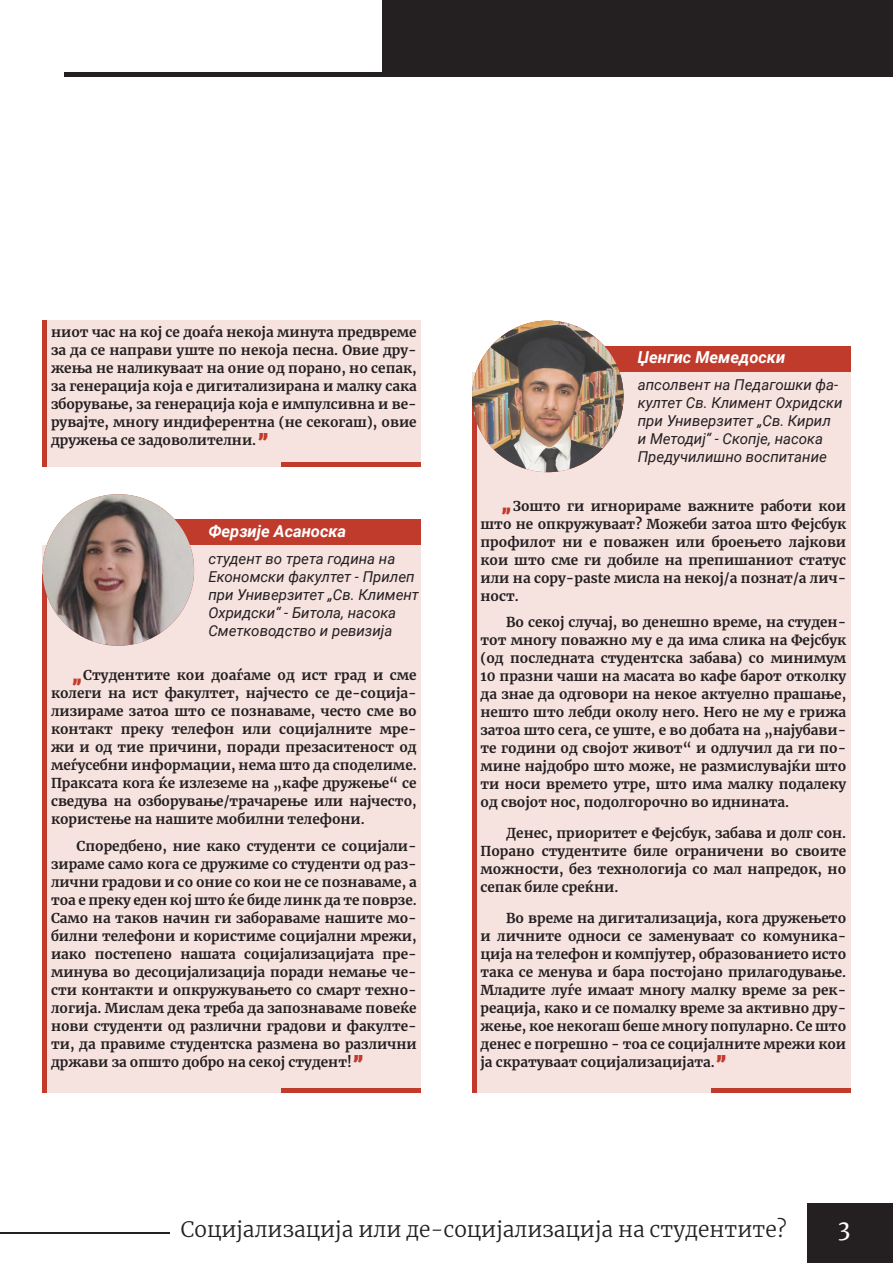
<style>
.page{position:relative;width:893px;height:1263px;background:#fff}
.page>*{position:absolute;margin:0;border:0;box-sizing:border-box;transform-origin:0 0}
.t1{font:900 24px "Roboto Slab";color:#c03b2b}
.t2{font:22.5px "Merriweather";color:#fff}
.t3{font:300 21px "Merriweather";color:#241f21}
.naslov-avtor{font:italic 700 16.5px "Roboto";color:#fff}
.naslov-avtor-2{font:italic 15px/18px "Roboto";color:#241f21}
.t4{font:700 13.5px/18px "Merriweather";color:#231f20;text-align:justify}
</style>
<div class="page">
<div style="left:64px;top:72px;width:319px;height:5px;background:#241f21"></div>
<div style="left:383px;top:0;width:510px;height:77px;background:#241f21"></div>
<div style="left:808px;top:1203px;width:85px;height:60px;background:#241f21"></div>
<hr style="left:0;top:1232px;width:780px;height:2px;background:#241f21">
<div style="left:43px;top:321px;width:378px;height:146px;background:#f6e2df"></div>
<hr style="left:43px;top:321px;width:4px;height:146px;background:#c03b2b">
<hr style="left:281px;top:463px;width:140px;height:4px;background:#c03b2b">
<div style="left:43px;top:545px;width:378px;height:548px;background:#f6e2df"></div>
<hr style="left:43px;top:574px;width:4px;height:519px;background:#c03b2b">
<hr style="left:281px;top:1089px;width:140px;height:4px;background:#c03b2b">
<div style="left:145px;top:520px;width:276px;height:25px;background:#c03b2b"></div>
<div style="left:43px;top:494px;width:151px;height:152px;background:#fff;opacity:.1"></div>
<div style="left:472px;top:373px;width:378px;height:720px;background:#f6e2df"></div>
<hr style="left:472px;top:403px;width:4px;height:690px;background:#c03b2b">
<hr style="left:711px;top:1089px;width:139px;height:4px;background:#c03b2b">
<div style="left:574px;top:346px;width:276px;height:26px;background:#c03b2b"></div>
<div style="left:472px;top:321px;width:152px;height:151px;background:#fff;opacity:.15"></div>
<div style="left:170px;top:1216px;width:617px;height:32px;background:#fff"></div>
<p class="t4" style="left:51px;top:322px;width:367px">ниот час на кој се доаѓа некоја минута предвреме за да се направи уште по некоја песна. Овие дру&shy;жења не наликуваат на оние од порано, но сепак, за генерација која е дигитализирана и малку сака зборување, за генерација која е импулсивна и ве&shy;рувајте, многу индиферентна (не секогаш), овие дружења се задоволителни.</p>
<p class="t1" style="left:258px;top:410px;width:12px">„</p>
<p class="naslov-avtor" style="left:638px;top:346px;width:149px">Џенгис Мемедоски</p>
<p class="naslov-avtor-2" style="left:638px;top:375px;width:206px">апсолвент на Педагошки фа&shy;култет Св. Климент Охридски при Универзитет „Св. Кирил и Методиј“ - Скопје, насока<br>Предучилишно воспитание</p>
<p class="t4" style="left:480px;top:496px;width:367px;text-indent:32px">Зошто ги игнорираме важните работи кои што не опкружуваат? Можеби затоа што Фејсбук профилот ни е поважен или броењето лајкови кои што сме ги добиле на препишаниот статус или на copy-paste мисла на некој/а познат/а лич&shy;ност.</p>
<p class="t4" style="left:480px;top:613px;width:367px;text-indent:26px">Во секој случај, во денешно време, на студен&shy;тот многу поважно му е да има слика на Фејсбук (од последната студентска забава) со минимум 10 празни чаши на масата во кафе барот отколку да знае да одговори на некое актуелно прашање, нешто што лебди околу него. Него не му е грижа затоа што сега, се уште, е во добата на „најубави&shy;те години од својот живот“ и одлучил да ги по&shy;мине најдобро што може, не размислувајќи што ти носи времето утре, што има малку подалеку од својот нос, подолгорочно во иднината.</p>
<p class="t4" style="left:480px;top:824px;width:367px;text-indent:26px">Денес, приоритет е Фејсбук, забава и долг сон.<br>Порано студентите биле ограничени во своите можности, без технологија со мал напредок, но сепак биле среќни.</p>
<p class="t4" style="left:480px;top:908px;width:367px;text-indent:26px">Во време на дигитализација, кога дружењето и личните односи се заменуваат со комуника&shy;ција на телефон и компјутер, образованието исто така се менува и бара постојано прилагодување.<br>Младите луѓе имаат многу малку време за рек&shy;реација, како и се помалку време за активно дру&shy;жење, кое некогаш беше многу популарно. Се што денес е погрешно - тоа се социјалните мрежи кои ја скратуваат социјализацијата.</p>
<p class="t1" style="left:511px;top:521px;width:12px;rotate:-180deg">“</p>
<p class="naslov-avtor" style="left:208px;top:520px;width:139px">Ферзије Асаноска</p>
<p class="naslov-avtor-2" style="left:208px;top:549px;width:212px">студент во трета година на<br>Економски факултет - Прилеп при Универзитет „Св. Климент<br>Охридски“ - Битола, насока<br>Сметководство и ревизија</p>
<p class="t4" style="left:51px;top:666px;width:367px;text-indent:32px">Студентите кои доаѓаме од ист град и сме колеги на ист факултет, најчесто се де-соција&shy;лизираме затоа што се познаваме, често сме во контакт преку телефон или социјалните мре&shy;жи и од тие причини, поради презаситеност од меѓусебни информации, нема што да споделиме.<br>Праксата кога ќе излеземе на „кафе дружење“ се сведува на озборување/трачарење или најчесто, користење на нашите мобилни телефони.</p>
<p class="t4" style="left:51px;top:836px;width:367px;text-indent:26px">Споредбено, ние како студенти се социјали&shy;зираме само кога се дружиме со студенти од раз&shy;лични градови и со оние со кои не се познаваме, а тоа е преку еден кој што ќе биде линк да те поврзе.<br>Само на таков начин ги забораваме нашите мо&shy;билни телефони и користиме социјални мрежи, иако постепено нашата социјализацијата пре&shy;минува во десоцијализација поради немање че&shy;сти контакти и опкружувањето со смарт техно&shy;логија. Мислам дека треба да запознаваме повеќе нови студенти од различни градови и факулте&shy;ти, да правиме студентска размена во различни држави за општо добро на секој студент!</p>
<p class="t1" style="left:82px;top:692px;width:12px;rotate:-180deg">“</p>
<p class="t1" style="left:353px;top:1033px;width:12px">„</p>
<p class="t1" style="left:716px;top:1033px;width:12px">„</p>
<h3 class="t3" style="left:181px;top:1215px;width:607px">Социјализација или де-социјализација на студентите?</h3>
<h2 class="t2" style="left:838px;top:1214px;width:14px">3</h2>
</div>
